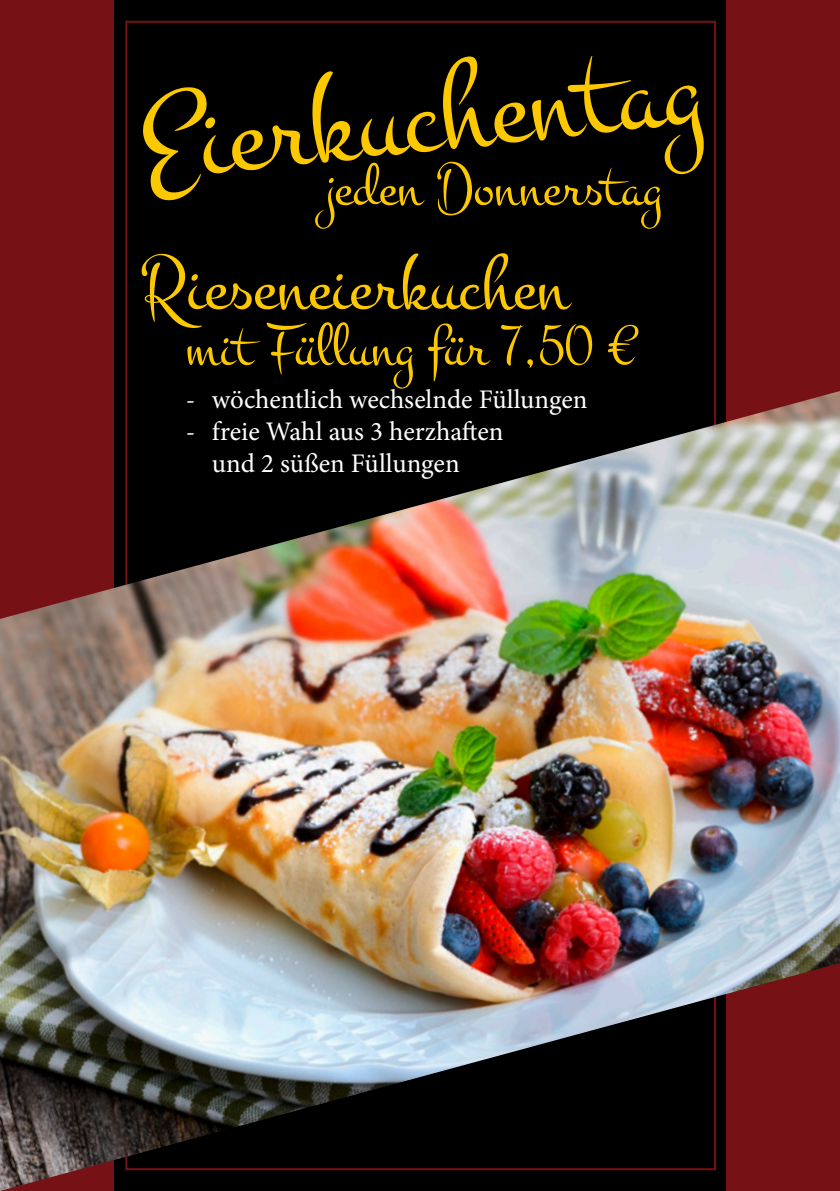
<style>
.page{position:relative;width:840px;height:1191px;background:#fff}
.page>*{position:absolute;margin:0;border:0;box-sizing:border-box;transform-origin:0 0}
.t1{font:129px "Montez";color:#fcc800}
.t2{font:80px "Montez";color:#fcc800}
.t3{font:62px "Montez";color:#fcc800}
.t4{font:61.6px "Montez";color:#fcc800}
.t5{font:26.8px/32.2px "Minion Pro";color:#fff}
</style>
<div class="page">
<div style="left:0;top:0;width:839px;height:1191px;background:#000"></div>
<div style="left:0;top:0;width:113px;height:1191px;background:#761116"></div>
<div style="left:726px;top:0;width:113px;height:1191px;background:#761116"></div>
<img style="left:0;top:391px;width:839px;height:800px">
<p class="t1" style="left:133px;top:64px;width:563px;rotate:-6deg">Eierkuchentag</p>
<p class="t3" style="left:324px;top:149px;width:339px">jeden Donnerstag</p>
<p class="t2" style="left:140px;top:236px;width:429px">Rieseneierkuchen</p>
<p class="t4" style="left:185px;top:309px;width:455px">mit Füllung für 7,50 €</p>
<p class="t5" style="left:186px;top:383px;width:403px">- wöchentlich wechselnde Füllungen</p>
<p class="t5" style="left:212px;top:416px;width:293px;text-indent:-26px">- freie Wahl aus 3 herzhaften und 2 süßen Füllungen</p>
</div>
